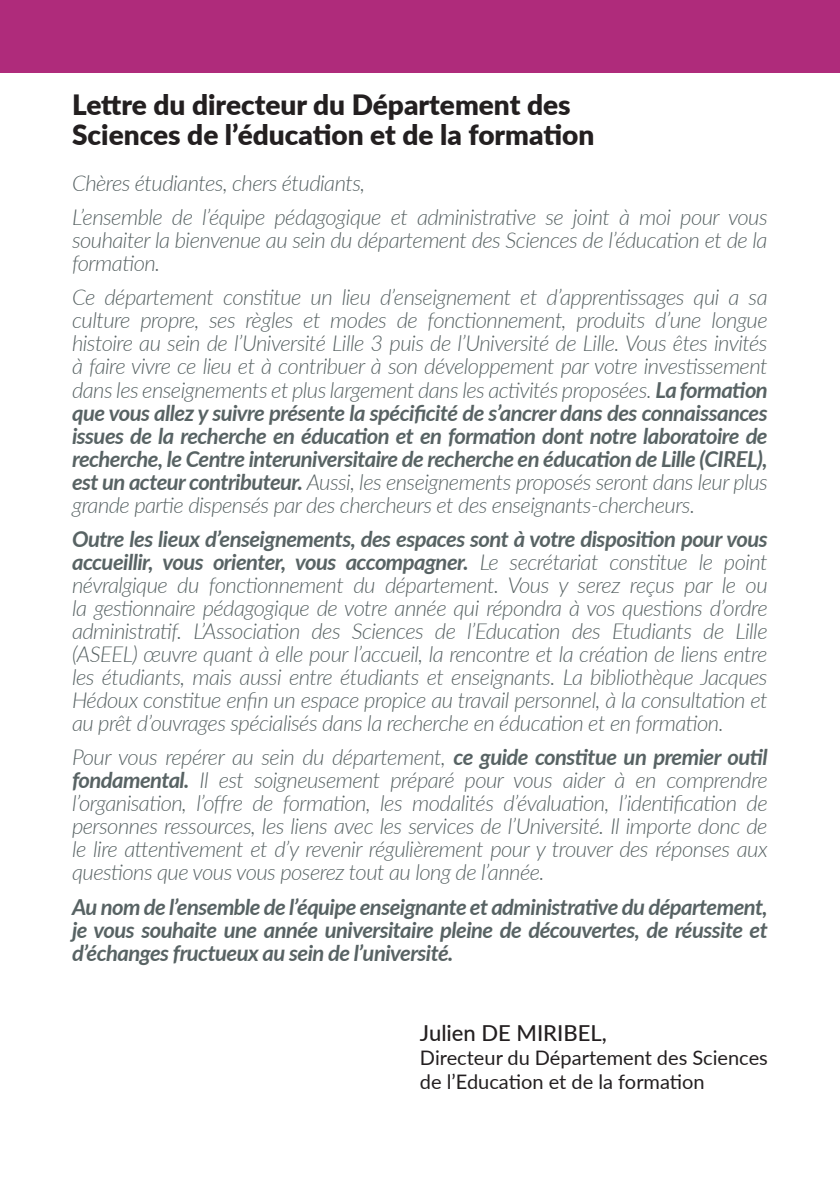
<style>
.page{position:relative;width:840px;height:1191px;background:#fff}
.page>*{position:absolute;margin:0;border:0;box-sizing:border-box;transform-origin:0 0}
.t1{font:900 28px "Lato";color:#231f20}
.t2{font:italic 300 22px/23px "Lato";letter-spacing:-.025em;color:#586364;text-align:justify}
.t3{font:italic 700 22px/23px "Lato";letter-spacing:-.025em;color:#586364;text-align:justify}
.t4{font:500 22px "Lato";color:#231f20}
.t5{font:20px/24px "Lato";color:#231f20}
.s1{font-weight:700}
</style>
<div class="page">
<div style="left:0;top:0;width:839px;height:73px;background:#af2b7b"></div>
<p class="t1" style="left:72px;top:83px;width:500px">Lettre du directeur du Département des</p>
<p class="t1" style="left:72px;top:113px;width:523px">Sciences de l’éducation et de la formation</p>
<p class="t2" style="left:72px;top:170px;width:294px">Chères étudiantes, chers étudiants,</p>
<p class="t2" style="left:72px;top:205px;width:696px">L’ensemble de l’équipe pédagogique et administrative se joint à moi pour vous souhaiter la bienvenue au sein du département des Sciences de l’éducation et de la formation.</p>
<p class="t2" style="left:72px;top:285px;width:697px">Ce département constitue un lieu d’enseignement et d’apprentissages qui a sa culture propre, ses règles et modes de fonctionnement, produits d’une longue histoire au sein de l’Université Lille 3 puis de l’Université de Lille. Vous êtes invités à faire vivre ce lieu et à contribuer à son développement par votre investissement dans les enseignements et plus largement dans les activités proposées. <span class="s1">La formation que vous allez y suivre présente la spécificité de s’ancrer dans des connaissances issues de la recherche en éducation et en formation dont notre laboratoire de recherche, le Centre interuniversitaire de recherche en éducation de Lille (CIREL), est un acteur contributeur.</span> Aussi, les enseignements proposés seront dans leur plus grande partie dispensés par des chercheurs et des enseignants-chercheurs.</p>
<p class="t2" style="left:72px;top:526px;width:696px"><span class="s1">Outre les lieux d’enseignements, des espaces sont à votre disposition pour vous accueillir, vous orienter, vous accompagner.</span> Le secrétariat constitue le point névralgique du fonctionnement du département. Vous y serez reçus par le ou la gestionnaire pédagogique de votre année qui répondra à vos questions d’ordre administratif. L’Association des Sciences de l’Education des Etudiants de Lille (ASEEL) œuvre quant à elle pour l’accueil, la rencontre et la création de liens entre les étudiants, mais aussi entre étudiants et enseignants. La bibliothèque Jacques Hédoux constitue enfin un espace propice au travail personnel, à la consultation et au prêt d’ouvrages spécialisés dans la recherche en éducation et en formation.</p>
<p class="t2" style="left:72px;top:745px;width:696px">Pour vous repérer au sein du département, <span class="s1">ce guide constitue un premier outil fondamental.</span> Il est soigneusement préparé pour vous aider à en comprendre l’organisation, l’offre de formation, les modalités d’évaluation, l’identification de personnes ressources, les liens avec les services de l’Université. Il importe donc de le lire attentivement et d’y revenir régulièrement pour y trouver des réponses aux questions que vous vous poserez tout au long de l’année.</p>
<p class="t3" style="left:72px;top:894px;width:696px">Au nom de l’ensemble de l’équipe enseignante et administrative du département, je vous souhaite une année universitaire pleine de découvertes, de réussite et d’échanges fructueux au sein de l’université.</p>
<p class="t4" style="left:420px;top:1017px;width:188px">Julien DE MIRIBEL,</p>
<p class="t5" style="left:420px;top:1044px;width:349px">Directeur du Département des Sciences de l’Education et de la formation</p>
</div>
